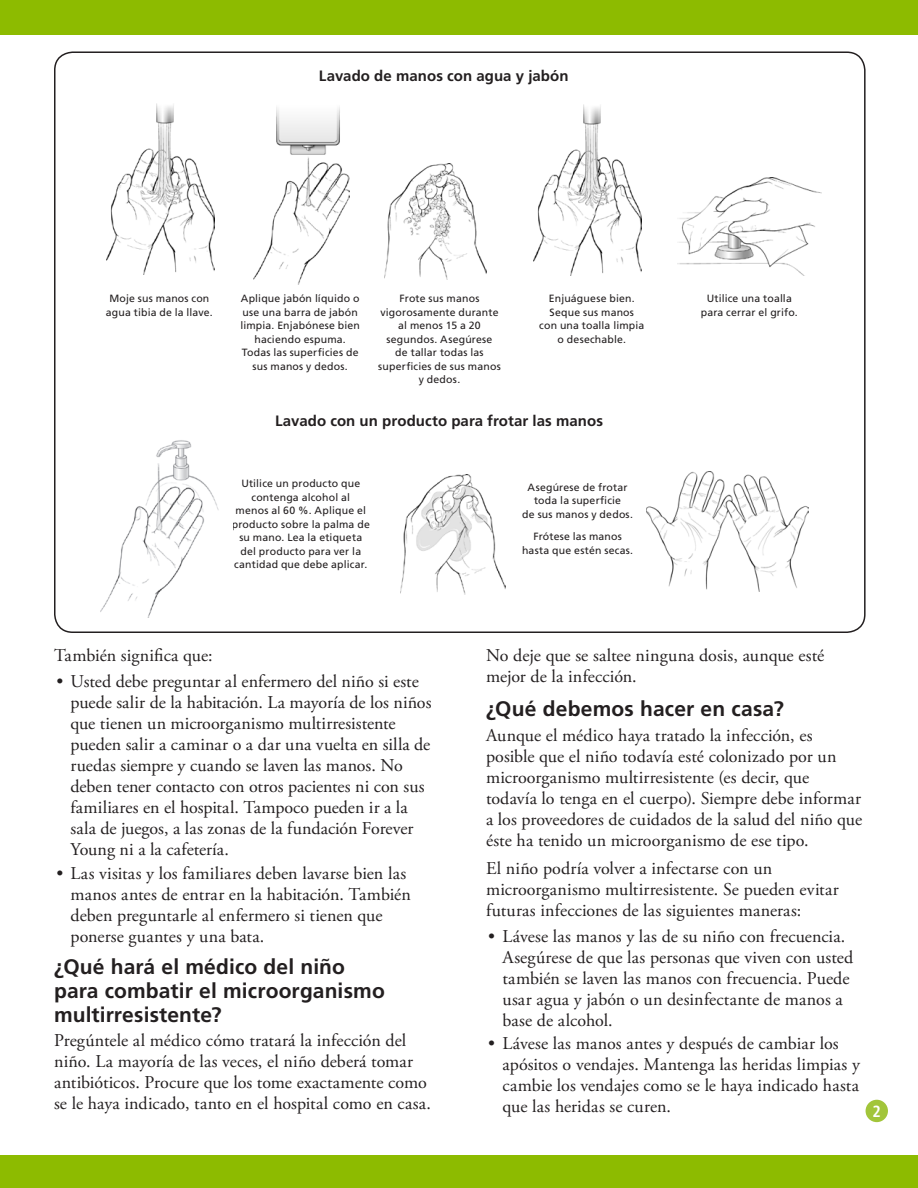
<style>
.page{position:relative;width:918px;height:1188px;background:#fff}
.page>*{position:absolute;margin:0;border:0;box-sizing:border-box;transform-origin:0 0}
.Level_1__h2{font:700 21px/24px "Frutiger LT Std";letter-spacing:.005em;color:#231f20}
.Main_Spanish{font:18px/21px "Adobe Garamond Pro";color:#231f20}
.Main__p{font:18px "Adobe Garamond Pro";color:#231f20}
.Page_number{font:700 condensed 16.2px "Frutiger LT Std";color:#fff}
.Emphasis{font:700 15px "Frutiger LT Std";letter-spacing:.005em;color:#231f20}
.t1{font:10.5px/13.5px "Frutiger LT Std";letter-spacing:.015em;color:#231f20;text-align:center}
</style>
<div class="page">
<div style="left:0;top:0;width:918px;height:35px;background:#8dbb00"></div>
<div style="left:866px;top:1100px;width:22px;height:22px;background:#a2c53a;border-radius:50%"></div>
<div style="left:0;top:1156px;width:918px;height:32px;background:#8dbb00"></div>
<img style="left:106px;top:103px;width:108px;height:171px">
<img style="left:534px;top:105px;width:107px;height:171px">
<img style="left:253px;top:107px;width:96px;height:177px">
<img style="left:385px;top:164px;width:102px;height:116px">
<img style="left:677px;top:178px;width:144px;height:97px">
<img style="left:100px;top:440px;width:119px;height:177px">
<img style="left:401px;top:475px;width:105px;height:120px">
<img style="left:647px;top:471px;width:162px;height:121px">
<p class="Emphasis" style="left:319px;top:67px;width:251px">Lavado de manos con agua y jabón</p>
<p class="t1" style="left:106px;top:292px;width:108px">Moje sus manos con agua tibia de la llave.</p>
<p class="t1" style="left:240px;top:292px;width:121px">Aplique jabón líquido o use una barra de jabón limpia. Enjabónese bien haciendo espuma.<br>Todas las superficies de sus manos y dedos.</p>
<p class="t1" style="left:378px;top:292px;width:124px">Frote sus manos vigorosamente durante al menos 15 a 20 segundos. Asegúrese<br>de tallar todas las superficies de sus manos y dedos.</p>
<p class="t1" style="left:539px;top:292px;width:107px">Enjuáguese bien.<br>Seque sus manos<br>con una toalla limpia o desechable.</p>
<p class="Emphasis" style="left:275px;top:412px;width:330px">Lavado con un producto para frotar las manos</p>
<p class="t1" style="left:232px;top:477px;width:140px">Utilice un producto que contenga alcohol al<br>menos al 60 %. Aplique el producto sobre la palma de su mano. Lea la etiqueta del producto para ver la cantidad que debe aplicar.</p>
<p class="t1" style="left:522px;top:480px;width:112px">Asegúrese de frotar toda la superficie<br>de sus manos y dedos.</p>
<p class="t1" style="left:522px;top:530px;width:113px">Frótese las manos hasta que estén secas.</p>
<p class="t1" style="left:701px;top:292px;width:99px">Utilice una toalla para cerrar el grifo.</p>
<p class="Main__p" style="left:54px;top:645px;width:160px">También significa que:</p>
<p class="Main_Spanish" style="left:71px;top:671px;width:362px;text-indent:-14px">• Usted debe preguntar al enfermero del niño si este puede salir de la habitación. La mayoría de los niños que tienen un microorganismo multirresistente pueden salir a caminar o a dar una vuelta en silla de ruedas siempre y cuando se laven las manos. No deben tener contacto con otros pacientes ni con sus familiares en el hospital. Tampoco pueden ir a la sala de juegos, a las zonas de la fundación Forever Young ni a la cafetería.</p>
<p class="Main_Spanish" style="left:71px;top:863px;width:342px;text-indent:-14px">• Las visitas y los familiares deben lavarse bien las manos antes de entrar en la habitación. También deben preguntarle al enfermero si tienen que ponerse guantes y una bata.</p>
<p class="Level_1__h2" style="left:54px;top:955px;width:332px">¿Qué hará el médico del niño para combatir el microorganismo multirresistente?</p>
<p class="Main_Spanish" style="left:54px;top:1031px;width:378px">Pregúntele al médico cómo tratará la infección del niño. La mayoría de las veces, el niño deberá tomar antibióticos. Procure que los tome exactamente como se le haya indicado, tanto en el hospital como en casa.</p>
<p class="Main_Spanish" style="left:486px;top:645px;width:340px">No deje que se saltee ninguna dosis, aunque esté mejor de la infección.</p>
<p class="Level_1__h2" style="left:486px;top:697px;width:299px">¿Qué debemos hacer en casa?</p>
<p class="Main_Spanish" style="left:486px;top:725px;width:378px">Aunque el médico haya tratado la infección, es posible que el niño todavía esté colonizado por un microorganismo multirresistente (es decir, que todavía lo tenga en el cuerpo). Siempre debe informar a los proveedores de cuidados de la salud del niño que éste ha tenido un microorganismo de ese tipo.</p>
<p class="Main_Spanish" style="left:486px;top:858px;width:354px">El niño podría volver a infectarse con un microorganismo multirresistente. Se pueden evitar futuras infecciones de las siguientes maneras:</p>
<p class="Main_Spanish" style="left:502px;top:926px;width:352px;text-indent:-14px">• Lávese las manos y las de su niño con frecuencia.<br>Asegúrese de que las personas que viven con usted también se laven las manos con frecuencia. Puede usar agua y jabón o un desinfectante de manos a base de alcohol.</p>
<p class="Main_Spanish" style="left:502px;top:1034px;width:359px;text-indent:-14px">• Lávese las manos antes y después de cambiar los apósitos o vendajes. Mantenga las heridas limpias y cambie los vendajes como se le haya indicado hasta que las heridas se curen.</p>
<p class="Page_number" style="left:873px;top:1101px;width:10px">2</p>
</div>
